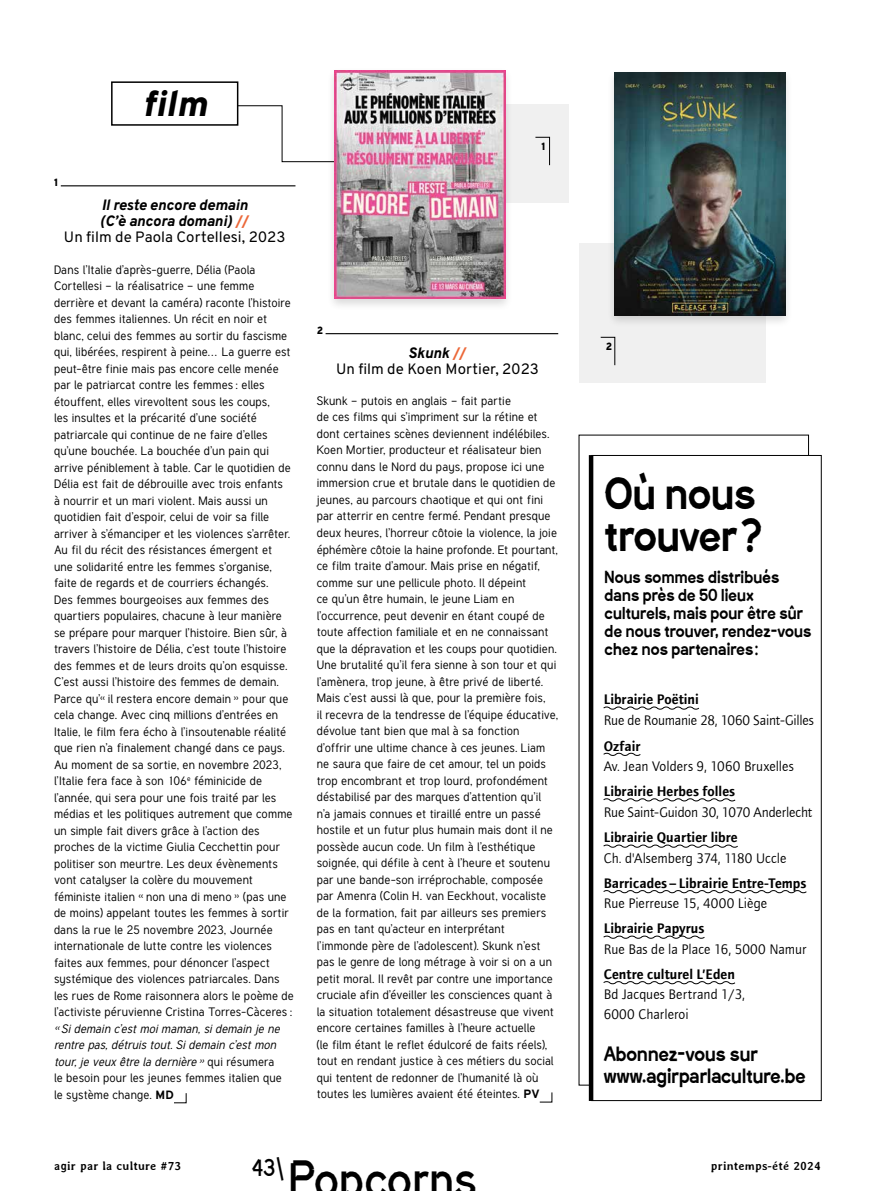
<style>
.page{position:relative;width:893px;height:1191px;background:#fff}
.page>*{position:absolute;margin:0;border:0;box-sizing:border-box;transform-origin:0 0}
.t1{font:700 45px "Gap Sans";letter-spacing:.02em;color:#000}
.t2{font:900 39px/42px "Gap Sans";color:#000}
.t3{font:italic 800 36px "Overpass";color:#000}
.t4{font:700 21px "Gap Sans";color:#000}
.t5{font:900 18px/21.6px "Gap Sans";letter-spacing:.005em;color:#000}
.t6{font:900 15px/18px "Gap Sans";letter-spacing:.01em;color:#000}
.t7{font:italic 800 15px/15.8px "Overpass";color:#000;text-align:center}
.t8{font:15px/15.8px "Overpass";letter-spacing:.005em;color:#000;text-align:center}
.t9{font:14.25px/20.2px "Foundry Journal";color:#000}
.t10{font:600 14.25px "Foundry Journal";letter-spacing:.005em;color:#000}
.t11{font:14.25px "Foundry Journal";letter-spacing:-.02em;color:#000}
.t12{font:12px/16.5px "Tuffy";letter-spacing:.015em;color:#000}
.t13{font:italic 12px/16.5px "Tuffy";letter-spacing:.01em;color:#000}
.t14{font:700 12px "Averia";letter-spacing:.01em;color:#000}
.t15{font:800 10.5px "Overpass";color:#000}
.s1{font-style:normal;color:#ec6839}
.s2{font-weight:400;font-style:normal}
.s3{font-style:normal}
.s4{font-family:"Overpass";font-weight:800;font-style:normal}
.s5{font-weight:800;font-style:italic}
.s6{font-weight:800;color:#ec6839}
.s7{font-family:"Overpass";font-weight:800}
</style>
<div class="page">
<div style="left:579px;top:244px;width:187px;height:139px;background:#f0f0f0"></div>
<svg style="left:238px;top:105px;width:88px;height:57px"></svg>
<div style="left:111px;top:81px;width:127px;height:45px;border:2px solid #000"></div>
<hr style="left:589px;top:455px;width:4px;height:646px;background:#000">
<svg style="left:603px;top:706px;width:96px;height:4px"></svg>
<svg style="left:603px;top:752px;width:38px;height:4px"></svg>
<svg style="left:603px;top:798px;width:133px;height:4px"></svg>
<svg style="left:603px;top:844px;width:135px;height:4px"></svg>
<svg style="left:603px;top:890px;width:204px;height:4px"></svg>
<svg style="left:603px;top:935px;width:102px;height:4px"></svg>
<svg style="left:603px;top:981px;width:133px;height:4px"></svg>
<hr style="left:61px;top:185px;width:234px;height:1px;background:#000">
<svg style="left:174px;top:1093px;width:13px;height:10px"></svg>
<div style="left:361px;top:104px;width:208px;height:99px;background:#f0f0f0"></div>
<div style="left:326px;top:67px;width:187px;height:244px;background:#000;opacity:.15"></div>
<img style="left:335px;top:71px;width:170px;height:227px">
<svg style="left:535px;top:136px;width:15px;height:30px"></svg>
<hr style="left:326px;top:333px;width:232px;height:1px;background:#000">
<svg style="left:539px;top:1092px;width:14px;height:10px"></svg>
<div style="left:606px;top:68px;width:187px;height:260px;background:#000;opacity:.15"></div>
<img style="left:615px;top:72px;width:170px;height:244px">
<svg style="left:600px;top:336px;width:16px;height:30px"></svg>
<p class="t15" style="left:54px;top:176px;width:6px">1</p>
<h3 class="t3" style="left:142px;top:78px;width:66px">film</h3>
<p class="t7" style="left:64px;top:197px;width:223px">Il reste encore demain<br>(C’è ancora domani) <span class="s1">//<br></span><span class="s2">Un film de Paola Cortellesi, 2023</span></p>
<p class="t12" style="left:54px;top:261px;width:241px">Dans l’Italie d’après-guerre, Délia (Paola Cortellesi ‐ la réalisatrice ‐ une femme derrière et devant la caméra) raconte l’histoire des femmes italiennes. Un récit en noir et blanc, celui des femmes au sortir du fascisme qui, libérées, respirent à peine… La guerre est peut-être finie mais pas encore celle menée par le patriarcat contre les femmes : elles étouffent, elles virevoltent sous les coups,<br>les insultes et la précarité d’une société patriarcale qui continue de ne faire d’elles qu’une bouchée. La bouchée d’un pain qui arrive péniblement à table. Car le quotidien de Délia est fait de débrouille avec trois enfants<br>à nourrir et un mari violent. Mais aussi un quotidien fait d’espoir, celui de voir sa fille arriver à s’émanciper et les violences s’arrêter.<br>Au fil du récit des résistances émergent et une solidarité entre les femmes s’organise, faite de regards et de courriers échangés.<br>Des femmes bourgeoises aux femmes des quartiers populaires, chacune à leur manière se prépare pour marquer l’histoire. Bien sûr, à travers l’histoire de Délia, c’est toute l’histoire des femmes et de leurs droits qu’on esquisse.<br>C’est aussi l’histoire des femmes de demain.<br>Parce qu’« il restera encore demain » pour que cela change. Avec cinq millions d’entrées en Italie, le film fera écho à l’insoutenable réalité que rien n’a finalement changé dans ce pays.<br>Au moment de sa sortie, en novembre 2023, l’Italie fera face à son 106<sup>e</sup> féminicide de l’année, qui sera pour une fois traité par les médias et les politiques autrement que comme un simple fait divers grâce à l’action des proches de la victime Giulia Cecchettin pour politiser son meurtre. Les deux évènements vont catalyser la colère du mouvement féministe italien « non una di meno » (pas une de moins) appelant toutes les femmes à sortir dans la rue le 25 novembre 2023, Journée internationale de lutte contre les violences faites aux femmes, pour dénoncer l’aspect systémique des violences patriarcales. Dans les rues de Rome raisonnera alors le poème de l’activiste péruvienne Cristina Torres-Càceres :</p>
<p class="t13" style="left:54px;top:1020px;width:229px">« Si demain c’est moi maman, si demain je ne rentre pas, détruis tout. Si demain c’est mon tour, je veux être la dernière » <span class="s3">qui résumera le besoin pour les jeunes femmes italien que le système change.</span> <span class="s4">MD</span></p>
<p class="t15" style="left:317px;top:323px;width:8px">2</p>
<p class="t15" style="left:541px;top:140px;width:6px">1</p>
<p class="t8" style="left:336px;top:345px;width:204px"><span class="s5">Skunk</span> <span class="s6">//<br></span>Un film de Koen Mortier, 2023</p>
<p class="t12" style="left:317px;top:393px;width:243px">Skunk ‐ putois en anglais ‐ fait partie<br>de ces films qui s’impriment sur la rétine et dont certaines scènes deviennent indélébiles.<br>Koen Mortier, producteur et réalisateur bien connu dans le Nord du pays, propose ici une immersion crue et brutale dans le quotidien de jeunes, au parcours chaotique et qui ont fini par atterrir en centre fermé. Pendant presque deux heures, l’horreur côtoie la violence, la joie éphémère côtoie la haine profonde. Et pourtant, ce film traite d’amour. Mais prise en négatif, comme sur une pellicule photo. Il dépeint<br>ce qu’un être humain, le jeune Liam en l’occurrence, peut devenir en étant coupé de toute affection familiale et en ne connaissant que la dépravation et les coups pour quotidien.<br>Une brutalité qu’il fera sienne à son tour et qui l’amènera, trop jeune, à être privé de liberté.<br>Mais c’est aussi là que, pour la première fois,<br>il recevra de la tendresse de l’équipe éducative, dévolue tant bien que mal à sa fonction<br>d’offrir une ultime chance à ces jeunes. Liam ne saura que faire de cet amour, tel un poids trop encombrant et trop lourd, profondément déstabilisé par des marques d’attention qu’il<br>n’a jamais connues et tiraillé entre un passé hostile et un futur plus humain mais dont il ne possède aucun code. Un film à l’esthétique soignée, qui défile à cent à l’heure et soutenu par une bande-son irréprochable, composée par Amenra (Colin H. van Eeckhout, vocaliste de la formation, fait par ailleurs ses premiers pas en tant qu’acteur en interprétant l’immonde père de l’adolescent). Skunk n’est pas le genre de long métrage à voir si on a un petit moral. Il revêt par contre une importance cruciale afin d’éveiller les consciences quant à la situation totalement désastreuse que vivent encore certaines familles à l’heure actuelle<br>(le film étant le reflet édulcoré de faits réels), tout en rendant justice à ces métiers du social qui tentent de redonner de l’humanité là où toutes les lumières avaient été éteintes. <span class="s7">PV</span></p>
<p class="t15" style="left:606px;top:340px;width:8px">2</p>
<h2 class="t2" style="left:605px;top:469px;width:158px">Où nous trouver ?</h2>
<p class="t6" style="left:605px;top:567px;width:208px">Nous sommes distribués dans près de 50 lieux culturels, mais pour être sûr de nous trouver, rendez-vous chez nos partenaires :</p>
<p class="t10" style="left:604px;top:691px;width:97px">Librairie Poëtini</p>
<p class="t11" style="left:604px;top:712px;width:212px">Rue de Roumanie 28, 1060 Saint-Gilles</p>
<p class="t10" style="left:604px;top:737px;width:38px">Ozfair</p>
<p class="t9" style="left:604px;top:756px;width:192px">Av. Jean Volders 9, 1060 Bruxelles</p>
<p class="t10" style="left:604px;top:783px;width:133px">Librairie Herbes folles</p>
<p class="t9" style="left:604px;top:802px;width:210px">Rue Saint-Guidon 30, 1070 Anderlecht</p>
<p class="t10" style="left:604px;top:829px;width:135px">Librairie Quartier libre</p>
<p class="t9" style="left:604px;top:847px;width:184px">Ch. d'Alsemberg 374, 1180 Uccle</p>
<p class="t10" style="left:604px;top:875px;width:204px">Barricades‒Librairie Entre-Temps</p>
<p class="t9" style="left:604px;top:893px;width:165px">Rue Pierreuse 15, 4000 Liège</p>
<p class="t10" style="left:604px;top:920px;width:102px">Librairie Papyrus</p>
<p class="t9" style="left:604px;top:938px;width:205px">Rue Bas de la Place 16, 5000 Namur</p>
<p class="t10" style="left:604px;top:966px;width:133px">Centre culturel L’Eden</p>
<p class="t9" style="left:604px;top:984px;width:143px">Bd Jacques Bertrand 1/3,<br>6000 Charleroi</p>
<h3 class="t5" style="left:604px;top:1041px;width:203px">Abonnez-vous sur www.agirparlaculture.be</h3>
<p class="t14" style="left:54px;top:1159px;width:129px">agir par la culture #73</p>
<h3 class="t4" style="left:251px;top:1152px;width:34px">43\</h3>
<p class="t14" style="left:711px;top:1159px;width:111px">printemps-été 2024</p>
<h1 class="t1" style="left:289px;top:1145px;width:189px">Popcorns</h1>
</div>
